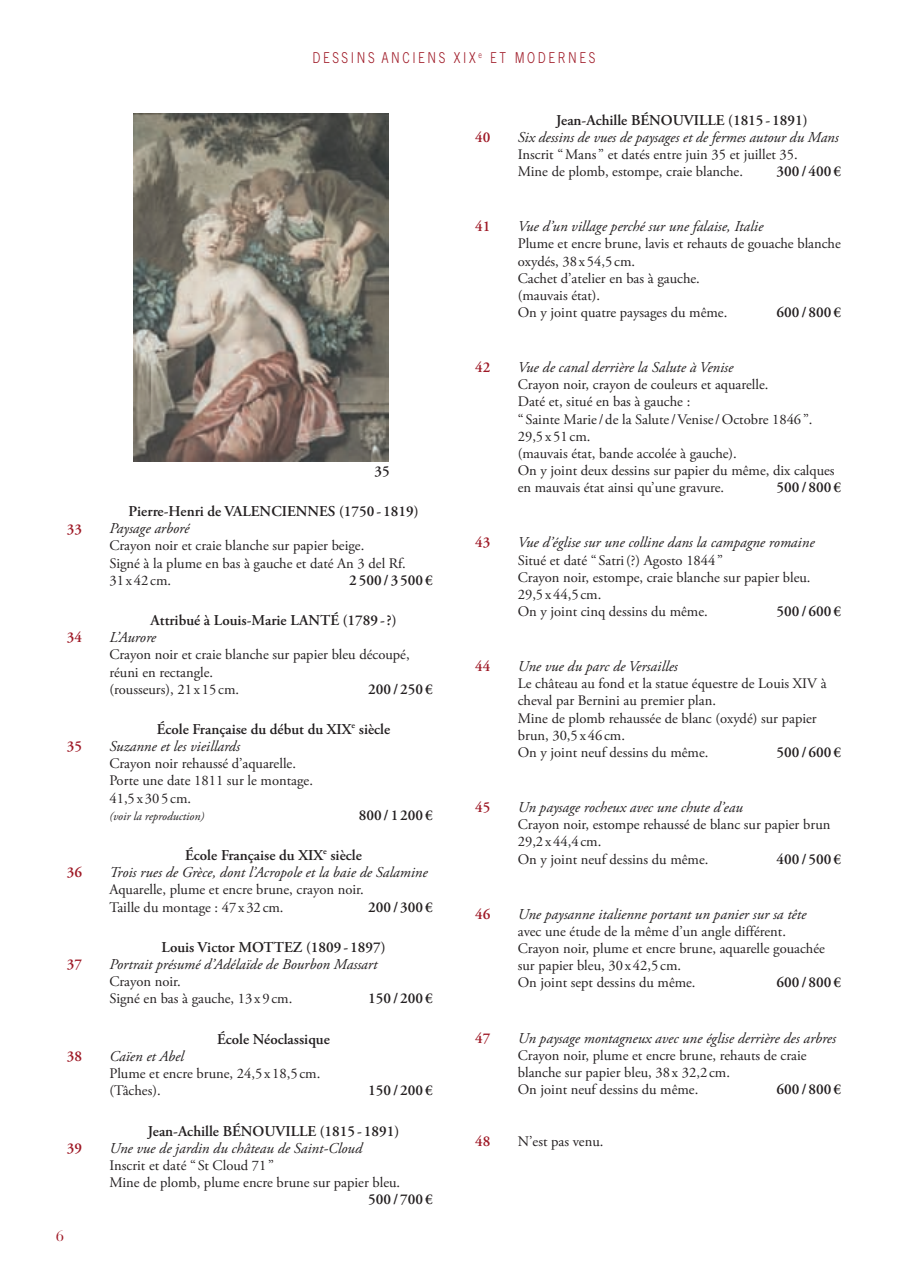
<style>
.page{position:relative;width:910px;height:1284px;background:#fff}
.page>*{position:absolute;margin:0;border:0;box-sizing:border-box;transform-origin:0 0}
.t1{font:italic 15px/17.1px "Adobe Garamond Pro";color:#231f20}
.t2{font:600 15px/17.1px "Adobe Garamond Pro";color:#231f20}
.t3{font:600 15px "Adobe Garamond Pro";color:#9e1825}
.t4{font:300 15px "Trade Gothic";letter-spacing:.215em;color:#9e1825;scale:.8 1}
.t5{font:15px "Bauer Bodoni";color:#9e1825}
.t6{font:14.55px/17.1px "Adobe Garamond Pro";color:#231f20}
.t7{font:italic 12px "Adobe Garamond Pro";color:#231f20}
.s1{font-weight:600;font-style:normal}
.s2{font-weight:400;font-style:italic}
</style>
<div class="page">
<div style="left:129px;top:114px;width:263px;height:347px;background:linear-gradient(to bottom,#fff,#fff)"></div>
<img style="left:133px;top:114px;width:255px;height:347px">
<p class="t3" style="left:67px;top:523px;width:17px">33</p>
<p class="t3" style="left:67px;top:631px;width:17px">34</p>
<p class="t3" style="left:67px;top:740px;width:17px">35</p>
<p class="t3" style="left:67px;top:866px;width:17px">36</p>
<p class="t3" style="left:67px;top:958px;width:17px">37</p>
<p class="t3" style="left:67px;top:1050px;width:17px">38</p>
<p class="t3" style="left:67px;top:1142px;width:17px">39</p>
<p class="t5" style="left:56px;top:1230px;width:10px">6</p>
<p class="t4" style="left:312px;top:52px;width:355px">DESSINS ANCIENS XIX <sup>e</sup> ET MODERNES</p>
<p class="t3" style="left:475px;top:131px;width:17px">40</p>
<p class="t1" style="left:518px;top:113px;width:322px;text-align:center"><span class="s1">Jean-Achille BÉNOUVILLE (1815 - 1891)<br></span>Six dessins de vues de paysages et de fermes autour du Mans</p>
<p class="t6" style="left:518px;top:147px;width:281px">Inscrit “ Mans ” et datés entre juin 35 et juillet 35.<br>Mine de plomb, estompe, craie blanche.</p>
<p class="t2" style="left:776px;top:164px;width:66px">300 / 400 €</p>
<p class="t2" style="left:374px;top:464px;width:17px">35</p>
<p class="t2" style="left:109px;top:504px;width:310px;text-indent:19px">Pierre-Henri de VALENCIENNES (1750 - 1819)<br><span class="s2">Paysage arboré</span></p>
<p class="t6" style="left:109px;top:538px;width:298px">Crayon noir et craie blanche sur papier beige.<br>Signé à la plume en bas à gauche et daté An 3 del Rf.<br>31 x 42 cm.</p>
<p class="t2" style="left:349px;top:572px;width:85px">2500/3500€</p>
<p class="t2" style="left:109px;top:613px;width:288px;text-indent:41px">Attribué à Louis-Marie LANTÉ (1789 - ?)<br><span class="s2">L’Aurore</span></p>
<p class="t6" style="left:109px;top:647px;width:302px">Crayon noir et craie blanche sur papier bleu découpé, réuni en rectangle.<br>(rousseurs), 21 x 15 cm.</p>
<p class="t2" style="left:368px;top:681px;width:66px">200 / 250 €</p>
<p class="t2" style="left:109px;top:722px;width:282px;text-indent:47px">École Française du début du XIX<sup>e</sup> siècle<br><span class="s2">Suzanne et les vieillards</span></p>
<p class="t6" style="left:109px;top:756px;width:205px">Crayon noir rehaussé d’aquarelle.<br>Porte une date 1811 sur le montage.<br>41,5 x 30 5 cm.</p>
<p class="t7" style="left:109px;top:811px;width:96px">(voir la reproduction)</p>
<p class="t2" style="left:359px;top:807px;width:75px">800/1200€</p>
<p class="t1" style="left:109px;top:848px;width:320px;text-indent:76px"><span class="s1">École Française du XIX</span><sup>e</sup> <span class="s1">siècle<br></span>Trois rues de Grèce, dont l’Acropole et la baie de Salamine</p>
<p class="t6" style="left:109px;top:882px;width:256px">Aquarelle, plume et encre brune, crayon noir.<br>Taille du montage : 47 x 32 cm.</p>
<p class="t2" style="left:368px;top:899px;width:66px">200 / 300 €</p>
<p class="t1" style="left:109px;top:940px;width:277px;text-indent:52px"><span class="s1">Louis Victor MOTTEZ (1809 - 1897)<br></span>Portrait présumé d’Adélaïde de Bourbon Massart</p>
<p class="t6" style="left:109px;top:974px;width:184px">Crayon noir.<br>Signé en bas à gauche, 13 x 9 cm.</p>
<p class="t2" style="left:368px;top:991px;width:66px">150 / 200 €</p>
<p class="t2" style="left:217px;top:1031px;width:114px">École Néoclassique</p>
<p class="t1" style="left:109px;top:1049px;width:76px">Caïen et Abel</p>
<p class="t6" style="left:109px;top:1066px;width:212px">Plume et encre brune, 24,5 x 18,5 cm. (Tâches).</p>
<p class="t2" style="left:368px;top:1083px;width:66px">150 / 200 €</p>
<p class="t1" style="left:109px;top:1123px;width:291px;text-indent:38px"><span class="s1">Jean-Achille BÉNOUVILLE (1815 - 1891)<br></span>Une vue de jardin du château de Saint-Cloud</p>
<p class="t6" style="left:109px;top:1158px;width:292px">Inscrit et daté “ St Cloud 71 ”<br>Mine de plomb, plume encre brune sur papier bleu.</p>
<p class="t2" style="left:368px;top:1192px;width:66px">500 / 700 €</p>
<p class="t3" style="left:475px;top:220px;width:17px">41</p>
<p class="t1" style="left:518px;top:219px;width:247px">Vue d’un village perché sur une falaise, Italie</p>
<p class="t6" style="left:518px;top:237px;width:324px">Plume et encre brune, lavis et rehauts de gouache blanche oxydés, 38 x 54,5 cm.<br>Cachet d’atelier en bas à gauche.<br>(mauvais état).<br>On y joint quatre paysages du même.</p>
<p class="t2" style="left:776px;top:305px;width:66px">600 / 800 €</p>
<p class="t3" style="left:475px;top:361px;width:17px">42</p>
<p class="t1" style="left:518px;top:360px;width:217px">Vue de canal derrière la Salute à Venise</p>
<p class="t6" style="left:518px;top:377px;width:318px">Crayon noir, crayon de couleurs et aquarelle.<br>Daté et, situé en bas à gauche :<br>“ Sainte Marie / de la Salute /Venise / Octobre 1846 ”.<br>29,5 x 51 cm.<br>(mauvais état, bande accolée à gauche).<br>On y joint deux dessins sur papier du même, dix calques en mauvais état ainsi qu’une gravure.</p>
<p class="t2" style="left:776px;top:480px;width:66px">500 / 800 €</p>
<p class="t3" style="left:475px;top:536px;width:17px">43</p>
<p class="t1" style="left:518px;top:535px;width:298px">Vue d’église sur une colline dans la campagne romaine</p>
<p class="t6" style="left:518px;top:552px;width:294px">Situé et daté “ Satri (?) Agosto 1844 ”<br>Crayon noir, estompe, craie blanche sur papier bleu.<br>29,5 x 44,5 cm.<br>On y joint cinq dessins du même.</p>
<p class="t2" style="left:776px;top:604px;width:66px">500 / 600 €</p>
<p class="t3" style="left:475px;top:660px;width:17px">44</p>
<p class="t1" style="left:518px;top:659px;width:162px">Une vue du parc de Versailles</p>
<p class="t6" style="left:518px;top:676px;width:310px">Le château au fond et la statue équestre de Louis XIV à cheval par Bernini au premier plan.<br>Mine de plomb rehaussée de blanc (oxydé) sur papier brun, 30,5 x 46 cm.<br>On y joint neuf dessins du même.</p>
<p class="t2" style="left:776px;top:744px;width:66px">500 / 600 €</p>
<p class="t3" style="left:475px;top:801px;width:17px">45</p>
<p class="t1" style="left:518px;top:800px;width:226px">Un paysage rocheux avec une chute d’eau</p>
<p class="t6" style="left:518px;top:817px;width:314px">Crayon noir, estompe rehaussé de blanc sur papier brun<br>29,2 x 44,4 cm.<br>On y joint neuf dessins du même.</p>
<p class="t2" style="left:776px;top:851px;width:66px">400 / 500 €</p>
<p class="t3" style="left:475px;top:908px;width:17px">46</p>
<p class="t1" style="left:518px;top:907px;width:290px">Une paysanne italienne portant un panier sur sa tête</p>
<p class="t6" style="left:518px;top:924px;width:309px">avec une étude de la même d’un angle différent.<br>Crayon noir, plume et encre brune, aquarelle gouachée sur papier bleu, 30 x 42,5 cm.<br>On joint sept dessins du même.</p>
<p class="t2" style="left:776px;top:975px;width:66px">600 / 800 €</p>
<p class="t3" style="left:475px;top:1031px;width:17px">47</p>
<p class="t1" style="left:518px;top:1030px;width:320px">Un paysage montagneux avec une église derrière des arbres</p>
<p class="t6" style="left:518px;top:1048px;width:290px">Crayon noir, plume et encre brune, rehauts de craie blanche sur papier bleu, 38 x 32,2 cm.<br>On joint neuf dessins du même.</p>
<p class="t2" style="left:776px;top:1082px;width:66px">600 / 800 €</p>
<p class="t3" style="left:475px;top:1134px;width:17px">48</p>
<p class="t6" style="left:518px;top:1133px;width:87px">N’est pas venu.</p>
</div>
